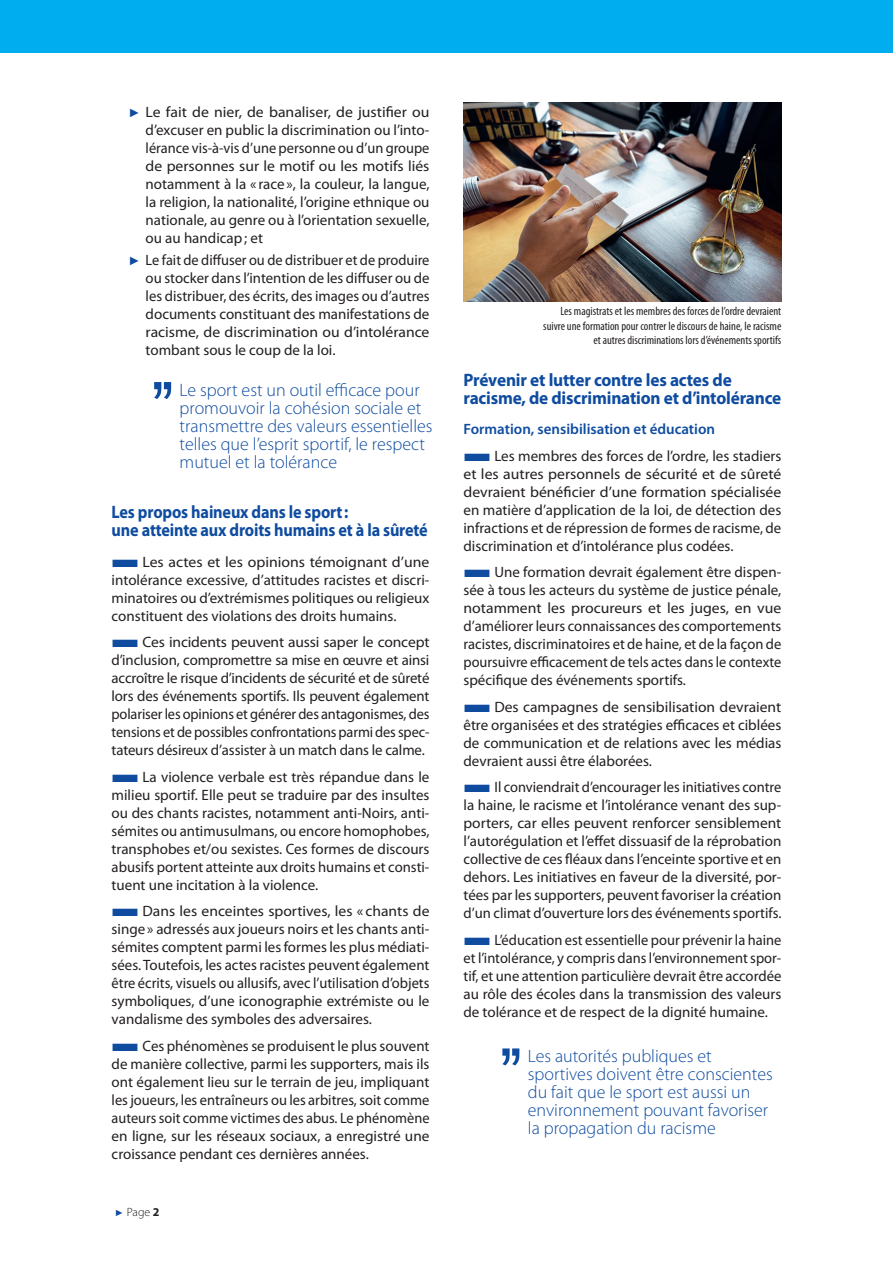
<style>
.page{position:relative;width:893px;height:1263px;background:#fff}
.page>*{position:absolute;margin:0;border:0;box-sizing:border-box;transform-origin:0 0}
.t1{font:300 18px/18px "Myriad Pro";color:#0f4ca0}
.t2{font:700 18px/18px "Myriad Pro";letter-spacing:-.01em;color:#0f4ca0;scale:.96 1}
.t3{font:700 18px/18px "Myriad Pro";letter-spacing:-.01em;color:#0f4ca0;scale:.9 1}
.t4{font:15px/18px "Myriad Pro";color:#231f20;text-align:justify}
.t5{font:15px/18px "Myriad Pro";color:#231f20;text-align:justify;scale:.96 1}
.t6{font:15px/18px "Myriad Pro";color:#231f20;text-align:justify;scale:1.04 1}
.t7{font:15px/18px "Myriad Pro";color:#231f20;text-align:justify;scale:1.05 1}
.t8{font:600 15px "Myriad Pro";color:#0f4ca0}
.t9{font:condensed 12px/14.4px "Myriad Pro";color:#231f20;text-align:right}
.t10{font:300 12px "Myriad Pro";color:#231f20}
.s1{font-family:"Arial";font-size:12px;color:#0f4ca0}
.s2{color:#0f4ca0}
.s3{font-family:"Arial";font-weight:400;font-size:9px;color:#0f4ca0}
.s4{font-weight:700}
</style>
<div class="page">
<svg style="left:154px;top:382px;width:17px;height:17px"></svg>
<svg style="left:502px;top:1048px;width:17px;height:17px"></svg>
<div style="left:0;top:0;width:893px;height:53px;background:#00aeef"></div>
<img style="left:463px;top:102px;width:318px;height:199px">
<p class="t7" style="left:146px;top:102px;width:272px;text-indent:-17px"><span class="s1">►</span> Le fait de nier, de banaliser, de justifier ou d’excuser en public la discrimination ou l’into&shy;lérance vis-à-vis d’une personne ou d’un groupe de personnes sur le motif ou les motifs liés notamment à la « race», la couleur, la langue, la religion, la nationalité, l’origine ethnique ou nationale, au genre ou à l’orientation sexuelle, ou au handicap; et</p>
<p class="t5" style="left:146px;top:250px;width:297px;text-indent:-17px"><span class="s1">►</span> Le fait de diffuser ou de distribuer et de produire ou stocker dans l’intention de les diffuser ou de les distribuer, des écrits, des images ou d’autres documents constituant des manifestations de racisme, de discrimination ou d’intolérance tombant sous le coup de la loi.</p>
<p class="t1" style="left:180px;top:380px;width:255px">Le sport est un outil efficace pour promouvoir la cohésion sociale et transmettre des valeurs essentielles telles que l’esprit sportif, le respect mutuel et la tolérance</p>
<p class="t3" style="left:112px;top:502px;width:353px">Les propos haineux dans le sport:<br>une atteinte aux droits humains et à la sûreté</p>
<p class="t7" style="left:112px;top:552px;width:304px"><span class="s2">■</span>Les actes et les opinions témoignant d’une intolérance excessive, d’attitudes racistes et discri&shy;minatoires ou d’extrémismes politiques ou religieux constituent des violations des droits humains.</p>
<p class="t6" style="left:112px;top:633px;width:307px"><span class="s2">■</span>Ces incidents peuvent aussi saper le concept d’inclusion, compromettre sa mise en œuvre et ainsi accroître le risque d’incidents de sécurité et de sûreté lors des événements sportifs. Ils peuvent également polariser les opinions et générer des antagonismes, des tensions et de possibles confrontations parmi des spec&shy;tateurs désireux d’assister à un match dans le calme.</p>
<p class="t4" style="left:112px;top:767px;width:319px"><span class="s2">■</span>La violence verbale est très répandue dans le milieu sportif. Elle peut se traduire par des insultes ou des chants racistes, notamment anti-Noirs, anti&shy;sémites ou antimusulmans, ou encore homophobes, transphobes et/ou sexistes. Ces formes de discours abusifs portent atteinte aux droits humains et consti&shy;tuent une incitation à la violence.</p>
<p class="t6" style="left:112px;top:902px;width:307px"><span class="s2">■</span>Dans les enceintes sportives, les « chants de singe» adressés aux joueurs noirs et les chants anti&shy;sémites comptent parmi les formes les plus médiati&shy;sées. Toutefois, les actes racistes peuvent également être écrits, visuels ou allusifs, avec l’utilisation d’objets symboliques, d’une iconographie extrémiste ou le vandalisme des symboles des adversaires.</p>
<p class="t4" style="left:112px;top:1036px;width:319px"><span class="s2">■</span>Ces phénomènes se produisent le plus souvent de manière collective, parmi les supporters, mais ils ont également lieu sur le terrain de jeu, impliquant les joueurs, les entraîneurs ou les arbitres, soit comme auteurs soit comme victimes des abus. Le phénomène en ligne, sur les réseaux sociaux, a enregistré une croissance pendant ces dernières années.</p>
<p class="t10" style="left:115px;top:1205px;width:46px"><span class="s3">►</span> Page <span class="s4">2</span></p>
<p class="t9" style="left:543px;top:304px;width:240px">Les magistrats et les membres des forces de l’ordre devraient suivre une formation pour contrer le discours de haine, le racisme et autres discriminations lors d’événements sportifs</p>
<p class="t2" style="left:463px;top:370px;width:333px">Prévenir et lutter contre les actes de racisme, de discrimination et d’intolérance</p>
<p class="t8" style="left:463px;top:420px;width:253px">Formation, sensibilisation et éducation</p>
<p class="t4" style="left:463px;top:447px;width:319px"><span class="s2">■</span>Les membres des forces de l’ordre, les stadiers et les autres personnels de sécurité et de sûreté devraient bénéficier d’une formation spécialisée en matière d’application de la loi, de détection des infractions et de répression de formes de racisme, de discrimination et d’intolérance plus codées.</p>
<p class="t4" style="left:463px;top:563px;width:319px"><span class="s2">■</span>Une formation devrait également être dispen&shy;sée à tous les acteurs du système de justice pénale, notamment les procureurs et les juges, en vue d’améliorer leurs connaissances des comportements racistes, discriminatoires et de haine, et de la façon de poursuivre efficacement de tels actes dans le contexte spécifique des événements sportifs.</p>
<p class="t6" style="left:463px;top:698px;width:307px"><span class="s2">■</span>Des campagnes de sensibilisation devraient être organisées et des stratégies efficaces et ciblées de communication et de relations avec les médias devraient aussi être élaborées.</p>
<p class="t5" style="left:463px;top:778px;width:333px"><span class="s2">■</span>Il conviendrait d’encourager les initiatives contre la haine, le racisme et l’intolérance venant des sup&shy;porters, car elles peuvent renforcer sensiblement l’autorégulation et l’effet dissuasif de la réprobation collective de ces fléaux dans l’enceinte sportive et en dehors. Les initiatives en faveur de la diversité, por&shy;tées par les supporters, peuvent favoriser la création d’un climat d’ouverture lors des événements sportifs.</p>
<p class="t5" style="left:463px;top:931px;width:333px"><span class="s2">■</span>L’éducation est essentielle pour prévenir la haine et l’intolérance, y compris dans l’environnement spor&shy;tif, et une attention particulière devrait être accordée au rôle des écoles dans la transmission des valeurs de tolérance et de respect de la dignité humaine.</p>
<p class="t1" style="left:528px;top:1047px;width:246px">Les autorités publiques et sportives doivent être conscientes du fait que le sport est aussi un environnement pouvant favoriser la propagation du racisme</p>
</div>
